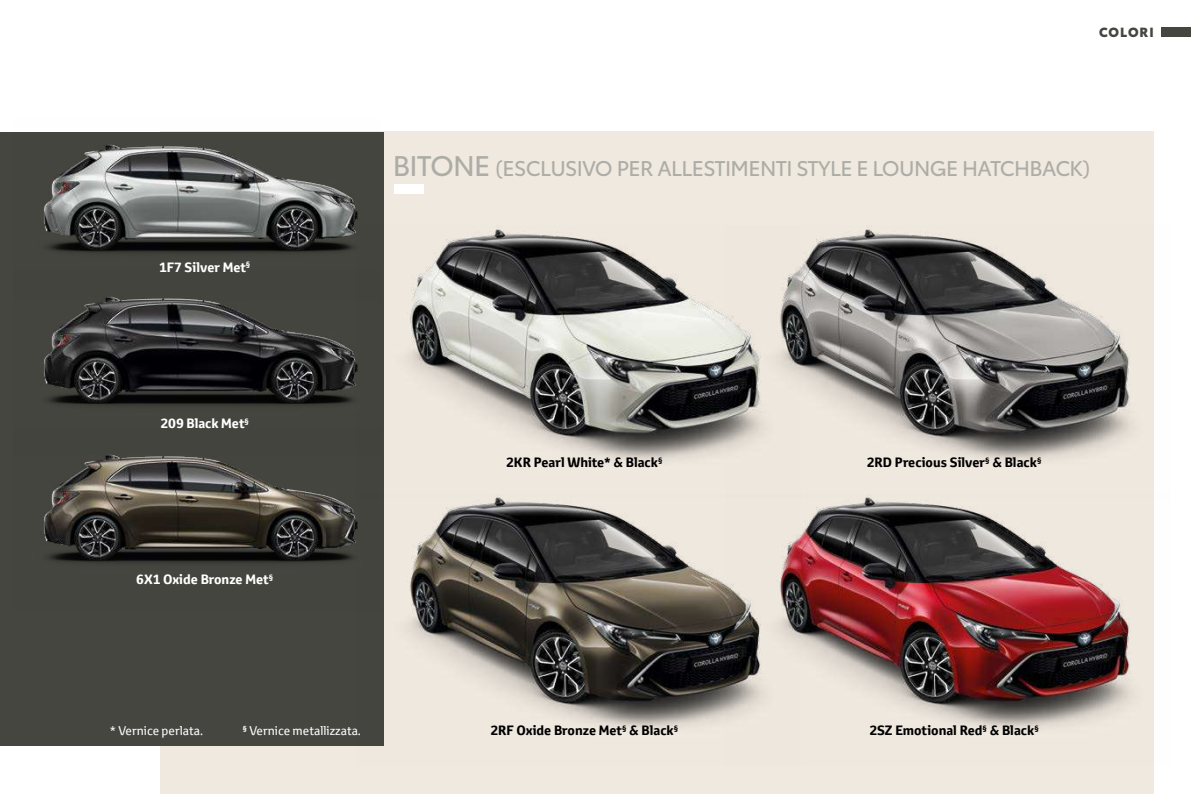
<style>
.page{position:relative;width:1191px;height:794px;background:#fff}
.page>*{position:absolute;margin:0;border:0;box-sizing:border-box;transform-origin:0 0}
.t1{font:21px "Toyota Type";letter-spacing:-.03em;color:#adada7}
.t2{font:700 13.12px "Toyota Text";color:#000}
.t3{font:700 13.12px "Toyota Text";color:#fff}
.t4{font:900 13.12px "Toyota Type";letter-spacing:.08em;color:#464640}
.t5{font:12.25px "Toyota Text";color:#fff}
.s1{font-size:28px}
</style>
<div class="page">
<div style="left:160px;top:131px;width:993px;height:663px;background:#f0e9e0"></div>
<div style="left:0;top:132px;width:383px;height:613px;background:#464640"></div>
<div style="left:1161px;top:27px;width:30px;height:10px;background:#464640"></div>
<img style="left:383px;top:226px;width:342px;height:268px">
<img style="left:356px;top:494px;width:369px;height:252px">
<img style="left:725px;top:226px;width:429px;height:268px">
<img style="left:725px;top:494px;width:429px;height:271px">
<div style="left:394px;top:184px;width:30px;height:9px;background:#fff"></div>
<img style="left:44px;top:302px;width:314px;height:104px">
<img style="left:44px;top:454px;width:337px;height:158px">
<img style="left:44px;top:144px;width:314px;height:158px">
<p class="t3" style="left:159px;top:258px;width:93px">1F7 Silver Met<sup>§</sup></p>
<p class="t4" style="left:1099px;top:22px;width:56px">COLORI</p>
<h1 class="t1" style="left:393px;top:152px;width:699px"><span class="s1">BITONE</span> (ESCLUSIVO PER ALLESTIMENTI STYLE E LOUNGE HATCHBACK)</h1>
<p class="t3" style="left:160px;top:414px;width:90px">209 Black Met<sup>§</sup></p>
<p class="t3" style="left:136px;top:571px;width:138px">6X1 Oxide Bronze Met<sup>§</sup></p>
<p class="t2" style="left:506px;top:453px;width:158px">2KR Pearl White* &amp; Black<sup>§</sup></p>
<p class="t2" style="left:866px;top:453px;width:176px">2RD Precious Silver<sup>§</sup> &amp; Black<sup>§</sup></p>
<p class="t5" style="left:110px;top:722px;width:95px">* Vernice perlata.</p>
<p class="t5" style="left:243px;top:722px;width:120px"><sup>§</sup> Vernice metallizzata.</p>
<p class="t2" style="left:869px;top:721px;width:171px">2SZ Emotional Red<sup>§</sup> &amp; Black<sup>§</sup></p>
<p class="t2" style="left:490px;top:721px;width:189px">2RF Oxide Bronze Met<sup>§</sup> &amp; Black<sup>§</sup></p>
</div>
